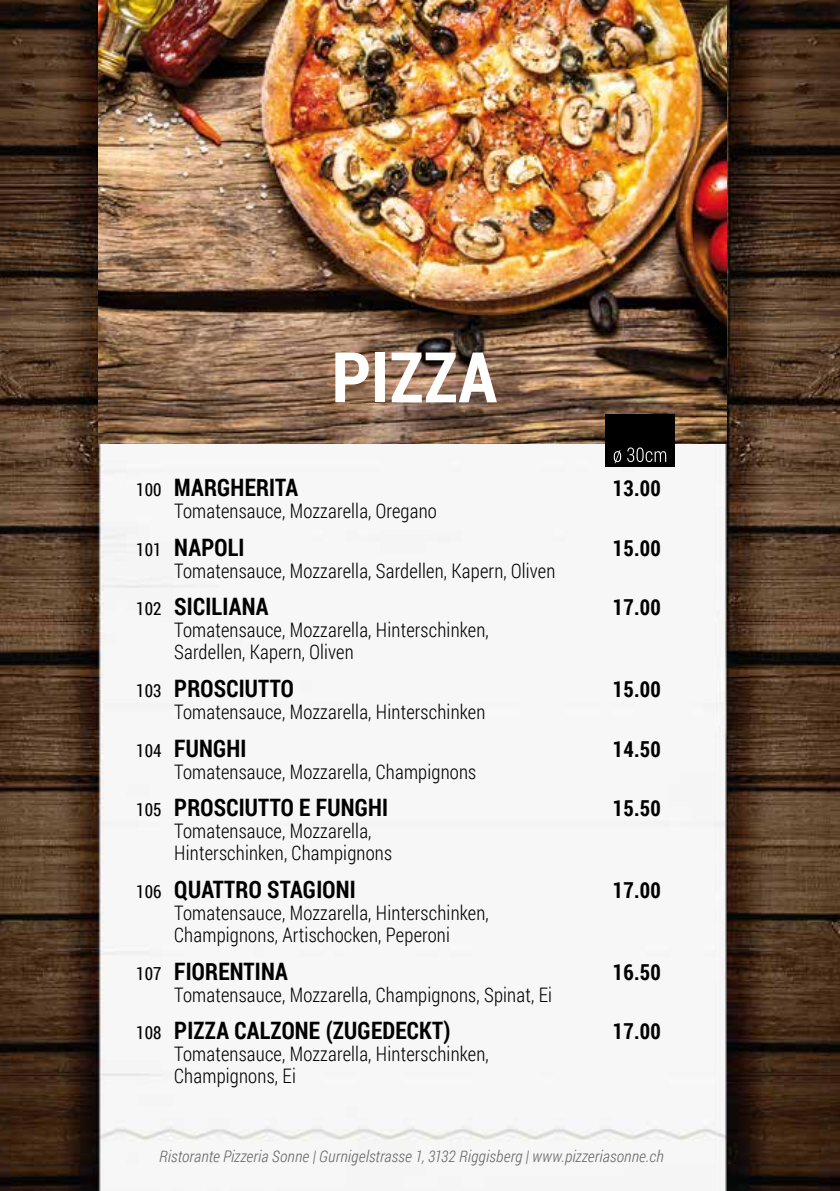
<style>
.page{position:relative;width:840px;height:1191px;background:#fff}
.page>*{position:absolute;margin:0;border:0;box-sizing:border-box;transform-origin:0 0}
.t1{font:700 70px "Roboto Condensed";color:#fff}
.t2{font:700 24px "Roboto Condensed";letter-spacing:.01em;color:#000;scale:.95 1}
.t3{font:700 22px "Roboto Condensed";letter-spacing:.01em;color:#000;scale:.95 1}
.t4{font:300 20px/22px "Roboto Condensed";letter-spacing:.01em;color:#000;scale:.95 1}
.t5{font:italic 300 16px "Roboto Condensed";letter-spacing:.01em;color:#646567}
.s1{font-weight:400;font-size:18px}
</style>
<div class="page">
<img style="left:0;top:0;width:839px;height:1191px">
<img style="left:99px;top:0;width:627px;height:444px">
<div style="left:605px;top:414px;width:69px;height:53px;background:#000"></div>
<svg style="left:613px;top:447px;width:52px;height:16px"></svg>
<h1 class="t1" style="left:331px;top:328px;width:167px">PIZZA</h1>
<p class="t2" style="left:136px;top:470px;width:172px"><span class="s1">100</span> MARGHERITA</p>
<p class="t3" style="left:612px;top:472px;width:52px">13.00</p>
<p class="t4" style="left:174px;top:499px;width:278px">Tomatensauce, Mozzarella, Oregano</p>
<p class="t2" style="left:136px;top:530px;width:115px"><span class="s1">101</span> NAPOLI</p>
<p class="t3" style="left:612px;top:532px;width:52px">15.00</p>
<p class="t4" style="left:174px;top:559px;width:402px">Tomatensauce, Mozzarella, Sardellen, Kapern, Oliven</p>
<p class="t2" style="left:136px;top:590px;width:141px"><span class="s1">102</span> SICILIANA</p>
<p class="t3" style="left:612px;top:592px;width:52px">17.00</p>
<p class="t4" style="left:174px;top:618px;width:332px">Tomatensauce, Mozzarella, Hinterschinken,<br>Sardellen, Kapern, Oliven</p>
<p class="t2" style="left:136px;top:671px;width:167px"><span class="s1">103</span> PROSCIUTTO</p>
<p class="t3" style="left:612px;top:673px;width:52px">15.00</p>
<p class="t4" style="left:174px;top:700px;width:329px">Tomatensauce, Mozzarella, Hinterschinken</p>
<p class="t2" style="left:136px;top:731px;width:118px"><span class="s1">104</span> FUNGHI</p>
<p class="t3" style="left:612px;top:733px;width:52px">14.50</p>
<p class="t4" style="left:174px;top:760px;width:319px">Tomatensauce, Mozzarella, Champignons</p>
<p class="t2" style="left:136px;top:791px;width:266px"><span class="s1">105</span> PROSCIUTTO E FUNGHI</p>
<p class="t3" style="left:612px;top:793px;width:52px">15.50</p>
<p class="t4" style="left:174px;top:819px;width:231px">Tomatensauce, Mozzarella,<br>Hinterschinken, Champignons</p>
<p class="t2" style="left:136px;top:872px;width:232px"><span class="s1">106</span> QUATTRO STAGIONI</p>
<p class="t3" style="left:612px;top:874px;width:52px">17.00</p>
<p class="t4" style="left:174px;top:901px;width:332px">Tomatensauce, Mozzarella, Hinterschinken,<br>Champignons, Artischocken, Peperoni</p>
<p class="t2" style="left:136px;top:954px;width:161px"><span class="s1">107</span> FIORENTINA</p>
<p class="t3" style="left:612px;top:956px;width:52px">16.50</p>
<p class="t4" style="left:174px;top:983px;width:399px">Tomatensauce, Mozzarella, Champignons, Spinat, Ei</p>
<p class="t2" style="left:136px;top:1014px;width:332px"><span class="s1">108</span> PIZZA CALZONE (ZUGEDECKT)</p>
<p class="t3" style="left:612px;top:1016px;width:52px">17.00</p>
<p class="t4" style="left:174px;top:1042px;width:332px">Tomatensauce, Mozzarella, Hinterschinken,<br>Champignons, Ei</p>
<p class="t5" style="left:159px;top:1145px;width:506px">Ristorante Pizzeria Sonne | Gurnigelstrasse 1, 3132 Riggisberg | www.pizzeriasonne.ch</p>
</div>
